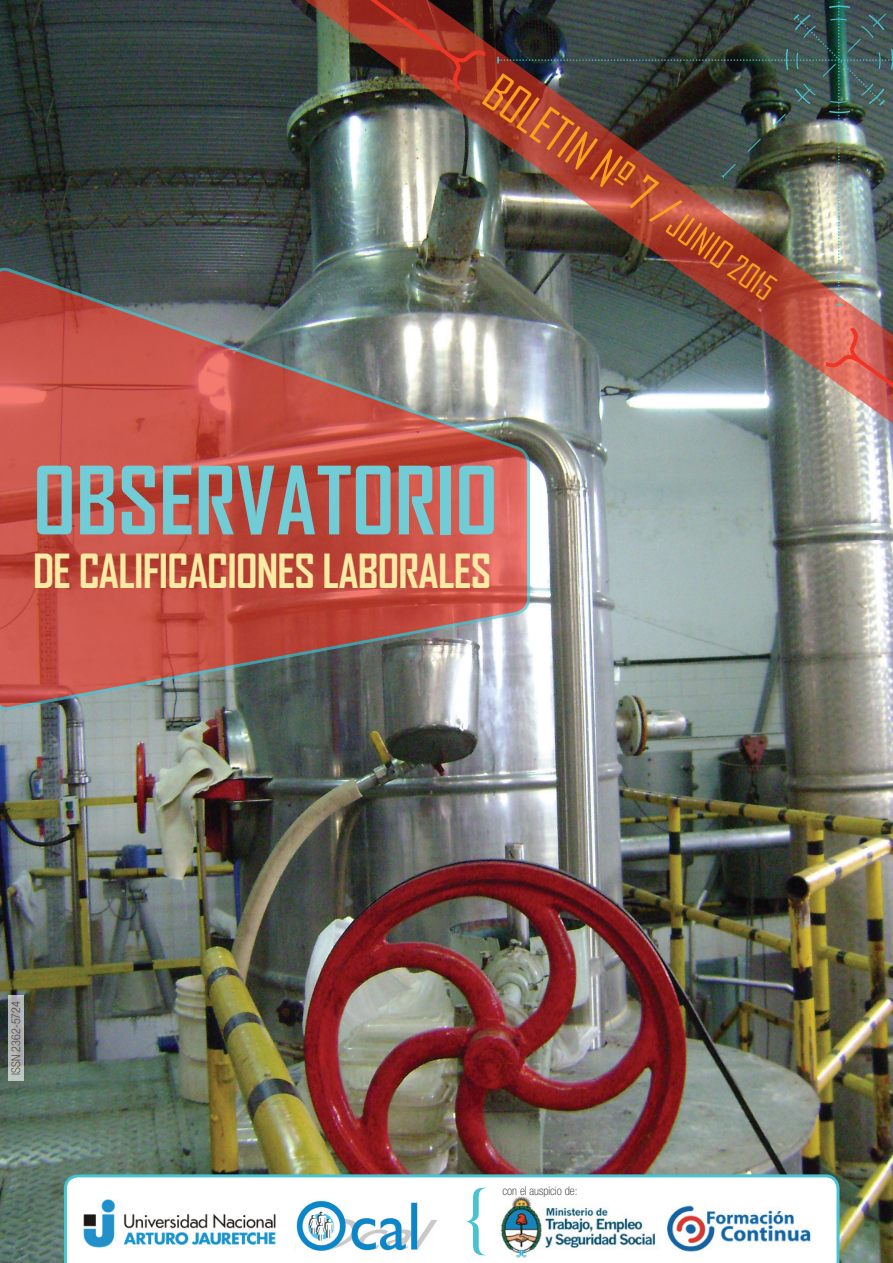
<style>
.page{position:relative;width:893px;height:1263px;background:#fff}
.page>*{position:absolute;margin:0;border:0;box-sizing:border-box;transform-origin:0 0}
.t1{font:700 90px "Agency FB";color:#72ccd6}
.t2{font:72px "Book Antiqua";color:#47c3d2}
.t3{font:48px "Agency FB";color:#f9a31b}
.t4{font:700 45px "Agency FB";letter-spacing:-.02em;color:#f9eaa4}
.t5{font:100 condensed 12px "Helvetica Neue LT Std";color:#231f20}
.s1{font-size:45px}
.s2{font-size:36px}
.s3{font-size:33px}
</style>
<div class="page">
<img style="left:0;top:0;width:893px;height:1263px">
<img style="left:273px;top:0;width:620px;height:444px">
<img style="left:333px;top:0;width:154px;height:92px">
<img style="left:824px;top:325px;width:69px;height:124px">
<img style="left:497px;top:0;width:396px;height:305px">
<svg style="left:64px;top:1174px;width:775px;height:89px"></svg>
<img style="left:0;top:266px;width:532px;height:445px">
<img style="left:499px;top:1195px;width:314px;height:65px">
<img style="left:296px;top:1196px;width:141px;height:54px">
<img style="left:83px;top:1199px;width:192px;height:49px">
<svg style="left:8px;top:995px;width:15px;height:86px"></svg>
<h3 class="t3" style="left:506px;top:63px;width:350px;rotate:35deg">BOLETIN Nº 7 <span class="s1">/</span><span class="s2">JUNIO</span> <span class="s3">2015</span></h3>
<h1 class="t1" style="left:33px;top:445px;width:466px">OBSERVATORIO</h1>
<h3 class="t4" style="left:33px;top:544px;width:460px">DE CALIFICACIONES LABORALES</h3>
<p class="t5" style="left:9px;top:1075px;width:76px;rotate:-90deg">ISSN 2362-5724</p>
<h2 class="t2" style="left:463px;top:1165px;width:25px">{</h2>
<p class="t5" style="left:502px;top:1184px;width:77px">con el auspicio de:</p>
</div>
